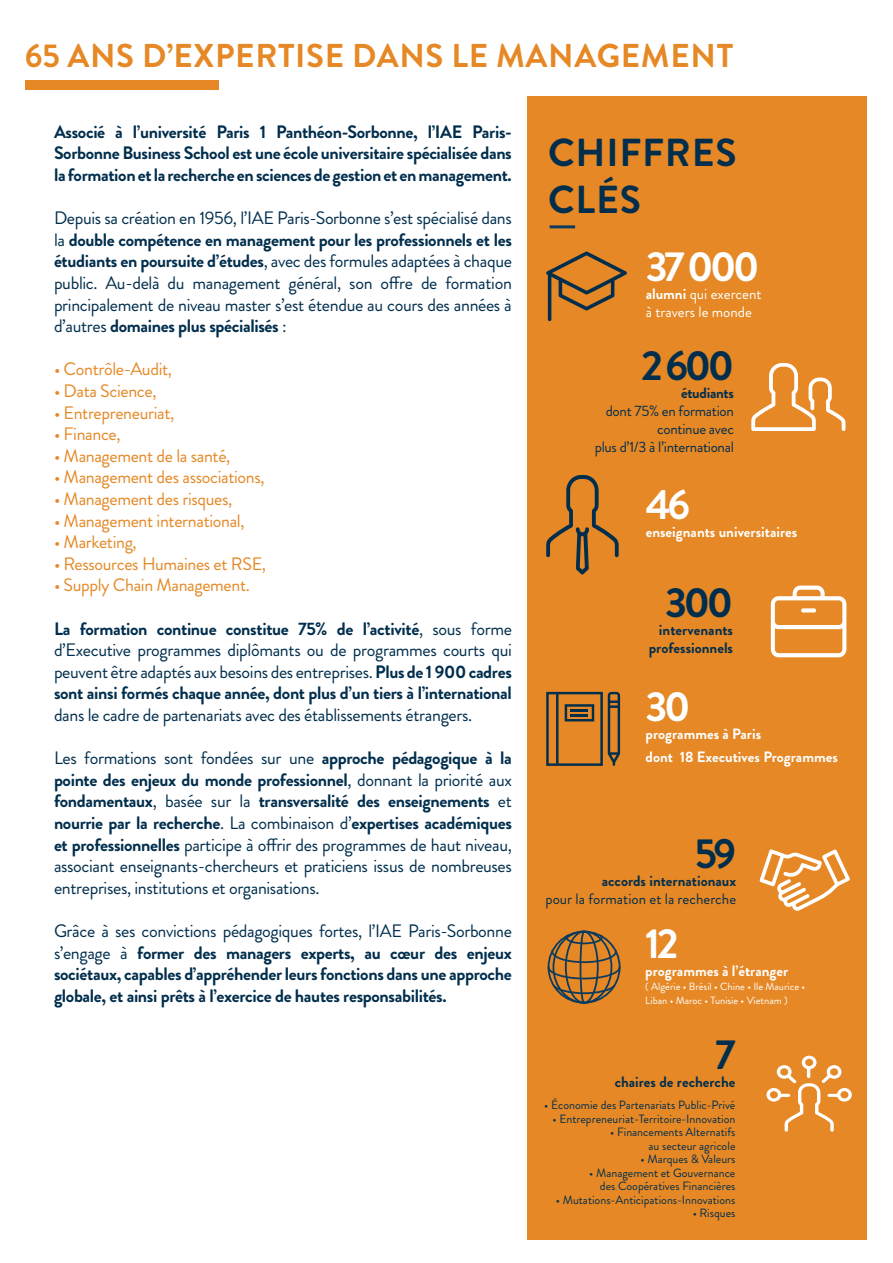
<style>
.page{position:relative;width:893px;height:1263px;background:#fff}
.page>*{position:absolute;margin:0;border:0;box-sizing:border-box;transform-origin:0 0}
.t1{font:700 42px "Brandon Grotesque";letter-spacing:-.08em;color:#fff}
.t2{font:700 42px "Brandon Grotesque";letter-spacing:-.08em;color:#022e4d}
.t3{font:700 39px/46.8px "Brandon Grotesque";letter-spacing:.02em;color:#022e4d}
.t4{font:700 33px "Brandon Grotesque";letter-spacing:.02em;color:#e58825}
.t5{font:18px/21.6px "Brandon Grotesque";letter-spacing:-.02em;color:#012e4d;text-align:justify}
.t6{font:700 18px/21.6px "Brandon Grotesque";letter-spacing:-.02em;color:#012e4d;text-align:justify}
.t7{font:18px "Brandon Grotesque";letter-spacing:-.02em;color:#e58825}
.t8{font:700 15px/22.5px "Brandon Grotesque";color:#fff}
.t9{font:700 15px/18px "Brandon Grotesque";color:#022e4d;text-align:right}
.t10{font:15px/18px "Brandon Grotesque";letter-spacing:-.02em;color:#022e4d;text-align:right}
.t11{font:15px/18px "Brandon Grotesque";color:#fff}
.t12{font:15px "Brandon Grotesque";color:#022e4d}
.t13{font:700 15px "Brandon Grotesque";letter-spacing:-.02em;color:#022e4d}
.t14{font:12px/13.5px "Brandon Grotesque";color:#022e4d;text-align:right}
.t15{font:10.5px/14.1px "Brandon Grotesque";color:#fff}
.s1{font-weight:700}
.s2{font-weight:400}
</style>
<div class="page">
<div style="left:25px;top:80px;width:193px;height:10px;background:#e58825"></div>
<div style="left:527px;top:96px;width:339px;height:1143px;background:#e58825"></div>
<svg style="left:546px;top:475px;width:73px;height:99px"></svg>
<svg style="left:751px;top:363px;width:94px;height:68px"></svg>
<svg style="left:760px;top:849px;width:90px;height:62px"></svg>
<svg style="left:766px;top:1056px;width:86px;height:75px"></svg>
<svg style="left:546px;top:252px;width:81px;height:69px"></svg>
<svg style="left:770px;top:585px;width:77px;height:73px"></svg>
<div style="left:801px;top:608px;width:15px;height:4px;border:2px solid #fff"></div>
<svg style="left:546px;top:692px;width:74px;height:74px"></svg>
<hr style="left:550px;top:225px;width:25px;height:3px;background:#0d3b5e">
<svg style="left:548px;top:931px;width:72px;height:72px"></svg>
<h3 class="t4" style="left:25px;top:33px;width:710px">65 ANS D’EXPERTISE DANS LE MANAGEMENT</h3>
<p class="t6" style="left:54px;top:121px;width:459px">Associé à l’université Paris 1 Panthéon-Sorbonne, l’IAE Paris-Sorbonne Business School est une école universitaire spécialisée dans la formation et la recherche en sciences de gestion et en management.</p>
<p class="t5" style="left:54px;top:207px;width:459px">Depuis sa création en 1956, l’IAE Paris-Sorbonne s’est spécialisé dans la <span class="s1">double compétence en management pour les professionnels et les étudiants en poursuite d’études</span>, avec des formules adaptées à chaque public. Au-delà du management général, son offre de formation principalement de niveau master s’est étendue au cours des années à d’autres <span class="s1">domaines plus spécialisés</span> :</p>
<p class="t7" style="left:54px;top:357px;width:120px">• Contrôle-Audit,</p>
<p class="t7" style="left:54px;top:378px;width:104px">• Data Science,</p>
<p class="t7" style="left:54px;top:400px;width:122px">• Entrepreneuriat,</p>
<p class="t7" style="left:54px;top:422px;width:68px">• Finance,</p>
<p class="t7" style="left:54px;top:443px;width:178px">• Management de la santé,</p>
<p class="t7" style="left:54px;top:465px;width:212px">• Management des associations,</p>
<p class="t7" style="left:54px;top:486px;width:180px">• Management des risques,</p>
<p class="t7" style="left:54px;top:508px;width:192px">• Management international,</p>
<p class="t7" style="left:54px;top:530px;width:84px">• Marketing,</p>
<p class="t7" style="left:54px;top:551px;width:214px">• Ressources Humaines et RSE,</p>
<p class="t7" style="left:54px;top:573px;width:197px">• Supply Chain Management.</p>
<p class="t6" style="left:54px;top:618px;width:459px">La formation continue constitue 75% de l’activité<span class="s2">, sous forme d’Executive programmes diplômants ou de programmes courts qui peuvent être adaptés aux besoins des entreprises.</span> Plus de 1 900 cadres sont ainsi formés chaque année, dont plus d’un tiers à l’international</p>
<p class="t5" style="left:54px;top:704px;width:420px">dans le cadre de partenariats avec des établissements étrangers.</p>
<p class="t5" style="left:54px;top:747px;width:459px">Les formations sont fondées sur une <span class="s1">approche pédagogique à la pointe des enjeux du monde professionnel</span>, donnant la priorité aux <span class="s1">fondamentaux</span>, basée sur la <span class="s1">transversalité des enseignements</span> et <span class="s1">nourrie par la recherche</span>. La combinaison d’<span class="s1">expertises académiques et professionnelles</span> participe à offrir des programmes de haut niveau, associant enseignants-chercheurs et praticiens issus de nombreuses entreprises, institutions et organisations.</p>
<p class="t6" style="left:54px;top:920px;width:459px"><span class="s2">Grâce à ses convictions pédagogiques fortes, l’IAE Paris-Sorbonne s’engage à</span> former des managers experts, au cœur des enjeux sociétaux, capables d’appréhender leurs fonctions dans une approche globale, et ainsi prêts à l’exercice de hautes responsabilités.</p>
<h2 class="t3" style="left:548px;top:130px;width:190px">CHIFFRES<br>CLÉS</h2>
<h1 class="t1" style="left:646px;top:237px;width:115px">37 000</h1>
<p class="t11" style="left:646px;top:285px;width:117px"><span class="s1">alumni</span> qui exercent à travers le monde</p>
<h1 class="t2" style="left:641px;top:336px;width:94px">2 600</h1>
<p class="t13" style="left:681px;top:382px;width:54px">étudiants</p>
<p class="t10" style="left:595px;top:402px;width:141px">dont 75% en formation continue avec<br>plus d’1/3 à l’international</p>
<h1 class="t1" style="left:646px;top:475px;width:46px">46</h1>
<p class="t8" style="left:646px;top:520px;width:153px">enseignants universitaires</p>
<h1 class="t2" style="left:665px;top:573px;width:69px">300</h1>
<p class="t9" style="left:649px;top:621px;width:86px">intervenants professionnels</p>
<h1 class="t1" style="left:646px;top:677px;width:46px">30</h1>
<p class="t8" style="left:646px;top:723px;width:194px">programmes à Paris<br>dont 18 Executives Programmes</p>
<h1 class="t2" style="left:695px;top:824px;width:43px">59</h1>
<p class="t9" style="left:602px;top:872px;width:136px">accords internationaux</p>
<p class="t12" style="left:545px;top:889px;width:192px">pour la formation et la recherche</p>
<h1 class="t1" style="left:645px;top:914px;width:35px">12</h1>
<p class="t8" style="left:645px;top:959px;width:145px">programmes à l’étranger</p>
<p class="t15" style="left:645px;top:979px;width:161px">( Algérie • Brésil • Chine • Ile Maurice •<br>Liban • Maroc • Tunisie • Vietnam )</p>
<h1 class="t2" style="left:715px;top:1025px;width:22px">7</h1>
<p class="t9" style="left:615px;top:1073px;width:122px">chaires de recherche</p>
<p class="t14" style="left:544px;top:1098px;width:193px">• Économie des Partenariats Public-Privé</p>
<p class="t14" style="left:553px;top:1112px;width:184px">• Entrepreneuriat-Territoire-Innovation</p>
<p class="t14" style="left:610px;top:1125px;width:127px">• Financements Alternatifs au secteur agricole</p>
<p class="t14" style="left:640px;top:1152px;width:96px">• Marques &amp; Valeurs</p>
<p class="t14" style="left:589px;top:1166px;width:148px">• Management et Gouvernance des Coopératives Financières</p>
<p class="t14" style="left:556px;top:1193px;width:181px">• Mutations-Anticipations-Innovations</p>
<p class="t14" style="left:693px;top:1206px;width:44px">• Risques</p>
</div>
